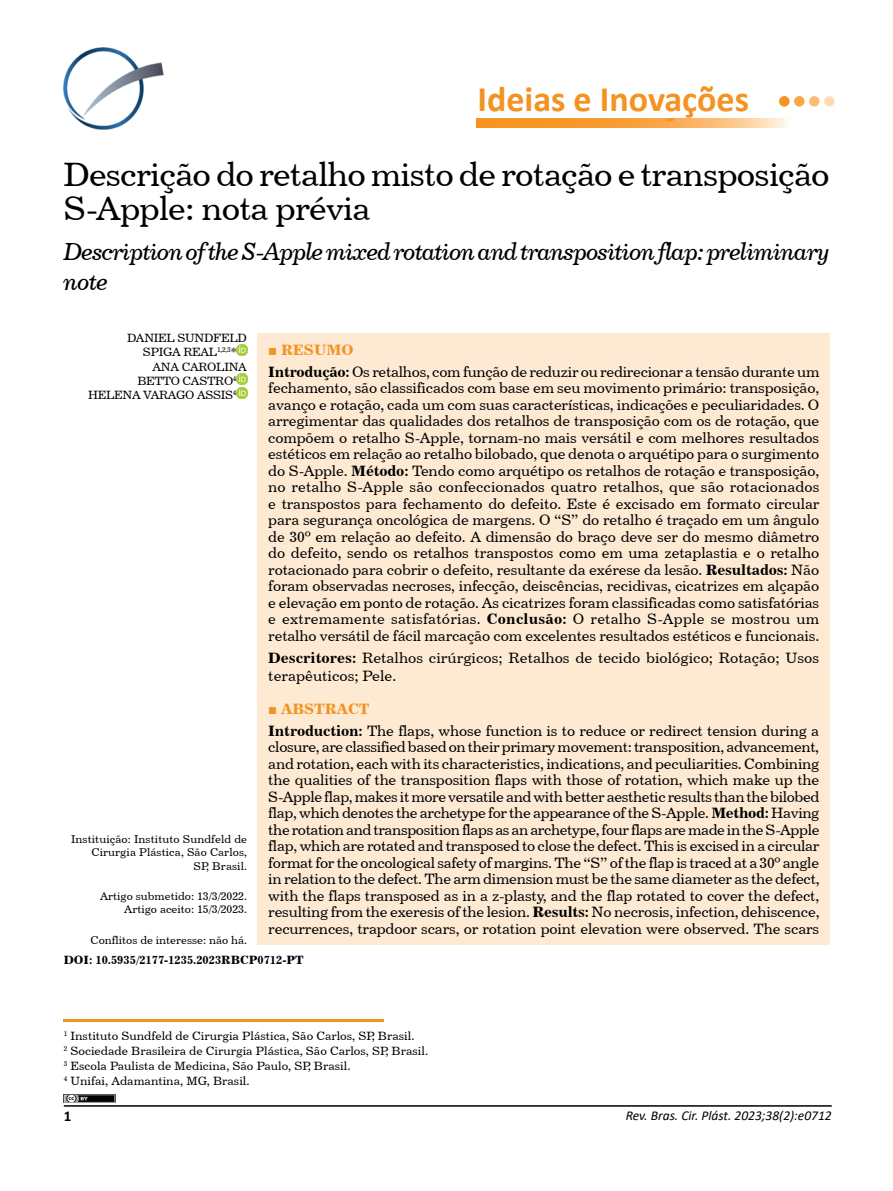
<style>
.page{position:relative;width:893px;height:1191px;background:#fff}
.page>*{position:absolute;margin:0;border:0;box-sizing:border-box;transform-origin:0 0}
.t1{font:700 36px "Calibri";color:#f39322}
.t2{font:33.75px/34.5px "Century 731 BT Roman A";letter-spacing:-.025em;color:#000}
.t3{font:24.75px/29.7px "Century 731 BT Italic A";letter-spacing:-.045em;color:#000}
.t4{font:15px/16.5px "Century 731 BT Roman A";letter-spacing:-.01em;color:#000;text-align:justify}
.t5{font:15px "Century 731 BT Bold A";color:#f39322}
.t6{font:700 15px "Calibri";color:#000}
.t7{font:italic 13.5px "Calibri";color:#000}
.t8{font:12px/15px "Century 731 BT Roman A";color:#000}
.t9{font:12px "Century 731 BT Roman A";letter-spacing:-.025em;color:#000}
.t10{font:12px "Century 731 BT Bold A";color:#000}
.t11{font:11.25px/13.5px "Century 731 BT Roman A";letter-spacing:.01em;color:#000;text-align:right}
.s1{font-family:"Times New Roman";font-weight:700}
.s2{font-family:"Century 731 BT Bold A"}
</style>
<div class="page">
<hr style="left:64px;top:1105px;width:768px;height:1px;background:#000">
<img style="left:476px;top:119px;width:312px;height:9px">
<div style="left:780px;top:97px;width:9px;height:9px;background:#f39322;border-radius:50%"></div>
<div style="left:779px;top:96px;width:11px;height:11px;border:2px solid #f39322;border-radius:50%"></div>
<div style="left:795px;top:97px;width:9px;height:9px;background:#faa74a;border-radius:50%"></div>
<div style="left:794px;top:96px;width:11px;height:11px;border:2px solid #f7a941;border-radius:50%"></div>
<div style="left:810px;top:97px;width:9px;height:9px;background:#fcbb75;border-radius:50%"></div>
<div style="left:809px;top:96px;width:11px;height:11px;border:2px solid #fac073;border-radius:50%"></div>
<div style="left:825px;top:97px;width:9px;height:9px;background:#fedbb4;border-radius:50%"></div>
<div style="left:824px;top:96px;width:11px;height:11px;border:2px solid #fee0bc;border-radius:50%"></div>
<svg style="left:236px;top:345px;width:11px;height:10px"></svg>
<svg style="left:236px;top:373px;width:11px;height:25px"></svg>
<img style="left:63px;top:47px;width:101px;height:82px">
<div style="left:258px;top:333px;width:572px;height:611px;background:#feead3"></div>
<hr style="left:64px;top:1019px;width:320px;height:3px;background:#f39322">
<img style="left:64px;top:1094px;width:51px;height:9px">
<h1 class="t1" style="left:477px;top:74px;width:273px">Ideias e Inovações</h1>
<h2 class="t2" style="left:63px;top:156px;width:768px">Descrição do retalho misto de rotação e transposição<br>S-Apple: nota prévia</h2>
<h3 class="t3" style="left:63px;top:236px;width:768px">Description of the S-Apple mixed rotation and transposition flap: preliminary note</h3>
<p class="t9" style="left:127px;top:330px;width:122px">DANIEL SUNDFELD</p>
<p class="t9" style="left:143px;top:345px;width:95px">SPIGA REAL<sup>1,2,3</sup>*</p>
<p class="t9" style="left:153px;top:359px;width:96px">ANA CAROLINA</p>
<p class="t9" style="left:137px;top:373px;width:101px">BETTO CASTRO<sup>4</sup></p>
<p class="t9" style="left:88px;top:388px;width:150px">HELENA VARAGO ASSIS<sup>4</sup></p>
<p class="t11" style="left:71px;top:832px;width:178px">Instituição: Instituto Sundfeld de<br>Cirurgia Plástica, São Carlos,<br>SP, Brasil.</p>
<p class="t11" style="left:100px;top:889px;width:148px">Artigo submetido: 13/3/2022.<br>Artigo aceito: 15/3/2023.</p>
<p class="t11" style="left:91px;top:933px;width:158px">Conflitos de interesse: não há.</p>
<p class="t5" style="left:268px;top:340px;width:87px"><span class="s1">■</span> RESUMO</p>
<p class="t4" style="left:268px;top:363px;width:553px"><span class="s2">Introdução:</span> Os retalhos, com função de reduzir ou redirecionar a tensão durante um fechamento, são classificados com base em seu movimento primário: transposição, avanço e rotação, cada um com suas características, indicações e peculiaridades. O arregimentar das qualidades dos retalhos de transposição com os de rotação, que compõem o retalho S-Apple, tornam-no mais versátil e com melhores resultados estéticos em relação ao retalho bilobado, que denota o arquétipo para o surgimento do S-Apple. <span class="s2">Método:</span> Tendo como arquétipo os retalhos de rotação e transposição, no retalho S-Apple são confeccionados quatro retalhos, que são rotacionados e transpostos para fechamento do defeito. Este é excisado em formato circular para segurança oncológica de margens. O “S” do retalho é traçado em um ângulo de 30º em relação ao defeito. A dimensão do braço deve ser do mesmo diâmetro do defeito, sendo os retalhos transpostos como em uma zetaplastia e o retalho rotacionado para cobrir o defeito, resultante da exérese da lesão. <span class="s2">Resultados:</span> Não foram observadas necroses, infecção, deiscências, recidivas, cicatrizes em alçapão e elevação em ponto de rotação. As cicatrizes foram classificadas como satisfatórias e extremamente satisfatórias. <span class="s2">Conclusão:</span> O retalho S-Apple se mostrou um retalho versátil de fácil marcação com excelentes resultados estéticos e funcionais.</p>
<p class="t4" style="left:268px;top:648px;width:552px;line-height:18px"><span class="s2">Descritores:</span> Retalhos cirúrgicos; Retalhos de tecido biológico; Rotação; Usos terapêuticos; Pele.</p>
<p class="t5" style="left:268px;top:699px;width:103px"><span class="s1">■</span> ABSTRACT</p>
<p class="t4" style="left:268px;top:722px;width:553px"><span class="s2">Introduction:</span> The flaps, whose function is to reduce or redirect tension during a closure, are classified based on their primary movement: transposition, advancement, and rotation, each with its characteristics, indications, and peculiarities. Combining the qualities of the transposition flaps with those of rotation, which make up the S-Apple flap, makes it more versatile and with better aesthetic results than the bilobed flap, which denotes the archetype for the appearance of the S-Apple. <span class="s2">Method:</span> Having the rotation and transposition flaps as an archetype, four flaps are made in the S-Apple flap, which are rotated and transposed to close the defect. This is excised in a circular format for the oncological safety of margins. The “S” of the flap is traced at a 30º angle in relation to the defect. The arm dimension must be the same diameter as the defect, with the flaps transposed as in a z-plasty, and the flap rotated to cover the defect, resulting from the exeresis of the lesion. <span class="s2">Results:</span> No necrosis, infection, dehiscence, recurrences, trapdoor scars, or rotation point elevation were observed. The scars</p>
<p class="t10" style="left:64px;top:952px;width:241px">DOI: 10.5935/2177-1235.2023RBCP0712-PT</p>
<p class="t8" style="left:64px;top:1027px;width:366px"><sup>1</sup> Instituto Sundfeld de Cirurgia Plástica, São Carlos, SP, Brasil.<br><sup>2</sup> Sociedade Brasileira de Cirurgia Plástica, São Carlos, SP, Brasil.<br><sup>3</sup> Escola Paulista de Medicina, São Paulo, SP, Brasil.<br><sup>4</sup> Unifai, Adamantina, MG, Brasil.</p>
<p class="t6" style="left:64px;top:1105px;width:9px">1</p>
<p class="t7" style="left:626px;top:1106px;width:208px">Rev. Bras. Cir. Plást. 2023;38(2):e0712</p>
</div>
